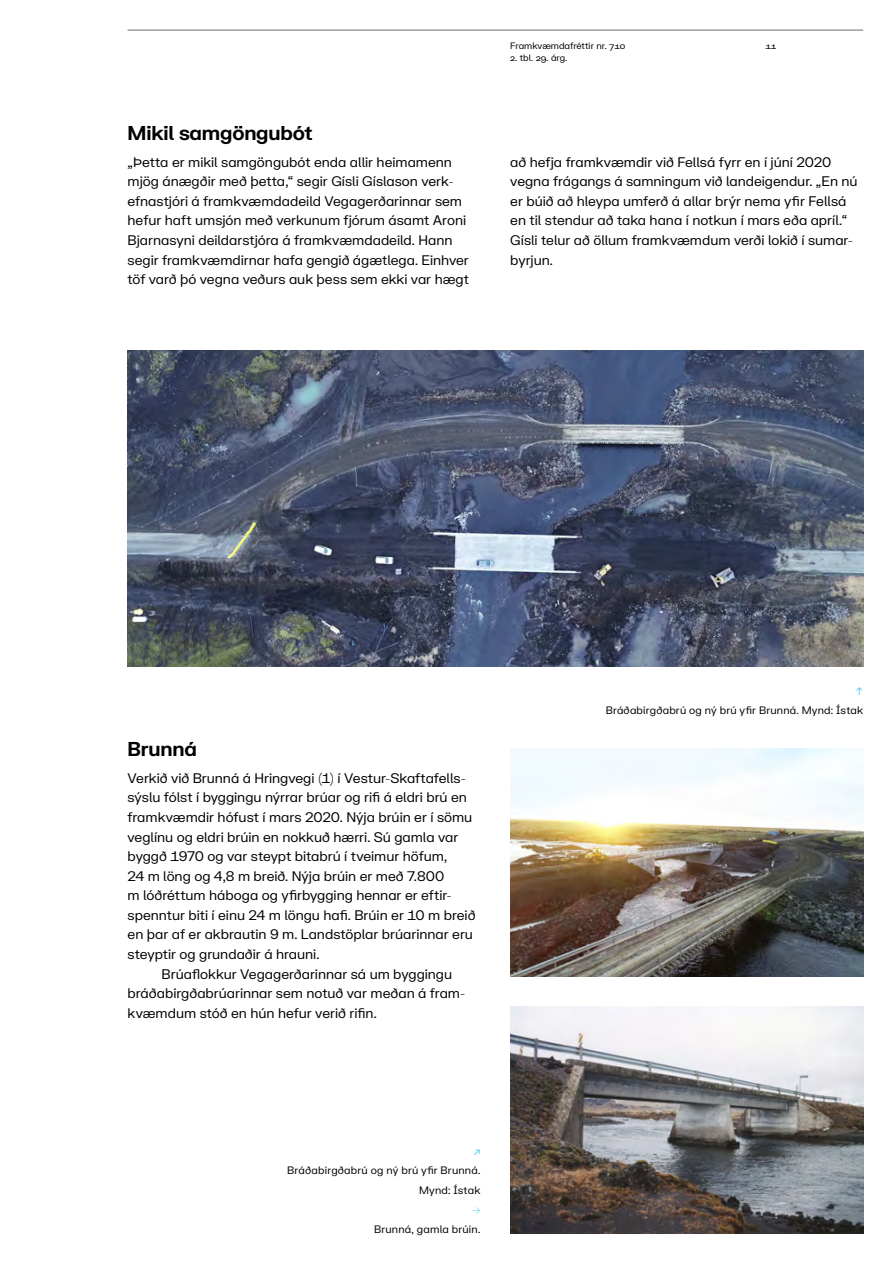
<style>
.page{position:relative;width:893px;height:1263px;background:#fff}
.page>*{position:absolute;margin:0;border:0;box-sizing:border-box;transform-origin:0 0}
.t1{font:700 19.5px "Vegagerdin FK Grotesk";letter-spacing:-.01em;color:#000}
.t2{font:13.5px/19.5px "Vegagerdin FK Grotesk";color:#000}
.t3{font:10.5px/19.5px "Vegagerdin FK Grotesk";letter-spacing:.015em;color:#000;text-align:right}
.t4{font:10.5px "Vegagerdin FK Grotesk";color:#49c7ed}
.t5{font:900 10.5px "Vegagerdin FK Grotesk";color:#49c7ed}
.t6{font:9px "Vegagerdin FK Grotesk";color:#000}
</style>
<div class="page">
<hr style="left:128px;top:30px;width:735px;height:1px;background:#6d6e71">
<img style="left:128px;top:350px;width:735px;height:317px">
<img style="left:510px;top:748px;width:354px;height:229px">
<img style="left:510px;top:1006px;width:353px;height:227px">
<h1 class="t1" style="left:128px;top:118px;width:187px">Mikil samgöngubót</h1>
<p class="t2" style="left:128px;top:151px;width:343px">„Þetta er mikil samgöngubót enda allir heimamenn mjög ánægðir með þetta,“ segir Gísli Gíslason verk&shy;efnastjóri á framkvæmdadeild Vegagerðarinnar sem hefur haft umsjón með verkunum fjórum ásamt Aroni Bjarnasyni deildarstjóra á framkvæmdadeild. Hann segir framkvæmdirnar hafa gengið ágætlega. Einhver töf varð þó vegna veðurs auk þess sem ekki var hægt</p>
<p class="t6" style="left:510px;top:39px;width:117px">Framkvæmdafréttir nr. 710</p>
<p class="t6" style="left:510px;top:51px;width:58px">2. tbl. 29. árg.</p>
<p class="t6" style="left:765px;top:39px;width:12px">11</p>
<p class="t2" style="left:510px;top:151px;width:349px">að hefja framkvæmdir við Fellsá fyrr en í júní 2020 vegna frágangs á samningum við landeigendur. „En nú er búið að hleypa umferð á allar brýr nema yfir Fellsá en til stendur að taka hana í notkun í mars eða apríl.“ Gísli telur að öllum framkvæmdum verði lokið í sumar&shy;byrjun.</p>
<h1 class="t1" style="left:128px;top:734px;width:71px">Brunná</h1>
<p class="t2" style="left:128px;top:767px;width:340px">Verkið við Brunná á Hringvegi (1) í Vestur-Skaftafells-</p>
<p class="t2" style="left:128px;top:787px;width:341px">sýslu fólst í byggingu nýrrar brúar og rifi á eldri brú en</p>
<p class="t2" style="left:128px;top:806px;width:346px">framkvæmdir hófust í mars 2020. Nýja brúin er í sömu</p>
<p class="t2" style="left:128px;top:826px;width:332px">veglínu og eldri brúin en nokkuð hærri. Sú gamla var</p>
<p class="t2" style="left:128px;top:846px;width:321px">byggð 1970 og var steypt bitabrú í tveimur höfum,</p>
<p class="t2" style="left:128px;top:865px;width:318px">24 m löng og 4,8 m breið. Nýja brúin er með 7.800</p>
<p class="t2" style="left:128px;top:885px;width:326px">m lóðréttum háboga og yfirbygging hennar er eftir-</p>
<p class="t2" style="left:128px;top:904px;width:349px">spenntur biti í einu 24 m löngu hafi. Brúin er 10 m breið</p>
<p class="t2" style="left:128px;top:924px;width:347px">en þar af er akbrautin 9 m. Landstöplar brúarinnar eru</p>
<p class="t2" style="left:128px;top:943px;width:193px">steyptir og grundaðir á hrauni.</p>
<p class="t2" style="left:162px;top:963px;width:292px">Brúaflokkur Vegagerðarinnar sá um byggingu</p>
<p class="t2" style="left:128px;top:982px;width:339px">bráðabirgðabrúarinnar sem notuð var meðan á fram-</p>
<p class="t2" style="left:128px;top:1002px;width:251px">kvæmdum stóð en hún hefur verið rifin.</p>
<p class="t4" style="left:474px;top:1143px;width:8px">↗</p>
<p class="t3" style="left:287px;top:1160px;width:195px">Bráðabirgðabrú og ný brú yfir Brunná.<br>Mynd: Ístak</p>
<p class="t5" style="left:471px;top:1201px;width:11px">→</p>
<p class="t3" style="left:374px;top:1218px;width:108px">Brunná, gamla brúin.</p>
<p class="t4" style="left:856px;top:683px;width:9px">↑</p>
<p class="t3" style="left:606px;top:700px;width:259px">Bráðabirgðabrú og ný brú yfir Brunná. Mynd: Ístak</p>
</div>
